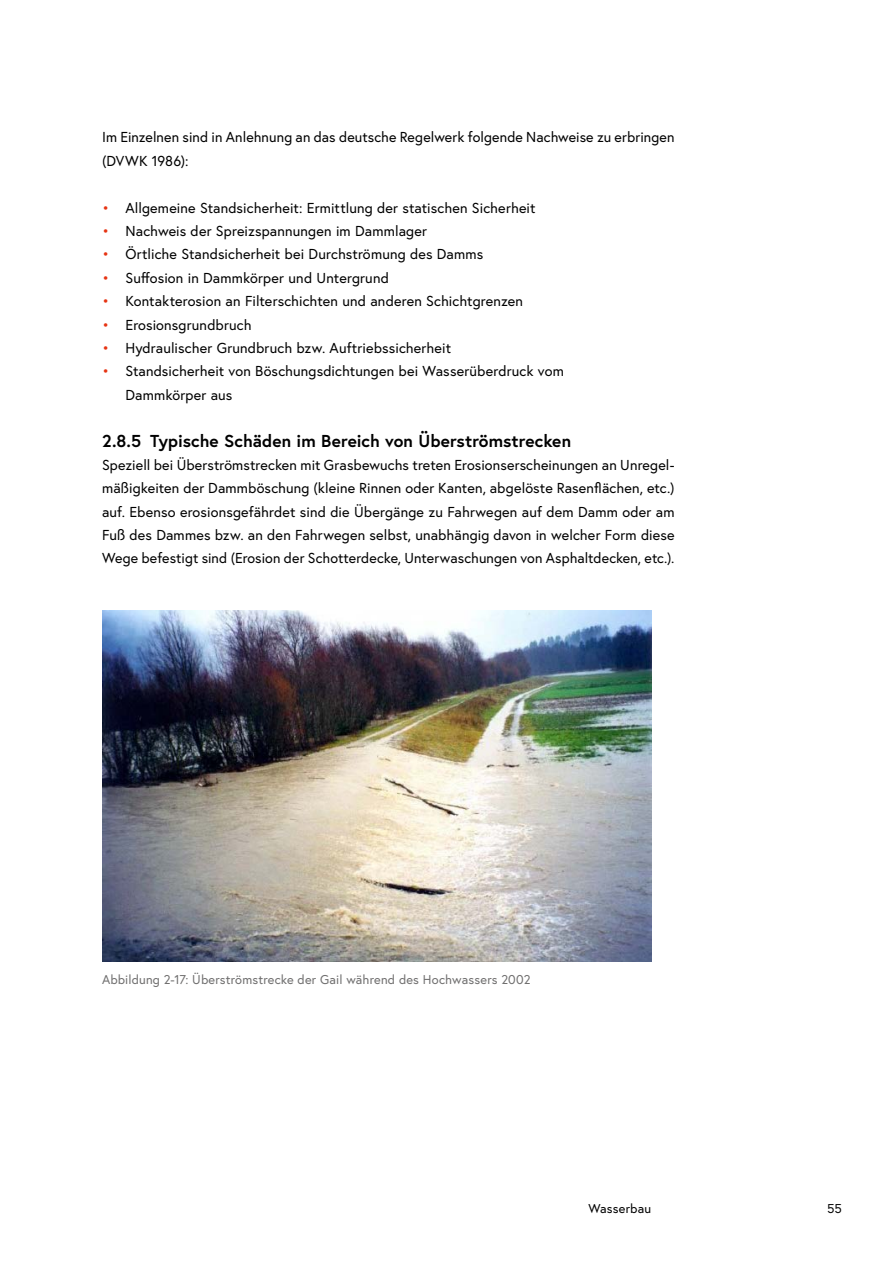
<style>
.page{position:relative;width:893px;height:1263px;background:#fff}
.page>*{position:absolute;margin:0;border:0;box-sizing:border-box;transform-origin:0 0}
.t1{font:700 17.25px "Europa Austria";letter-spacing:.005em;color:#000}
.p_Abstand_danach{font:14.4px/23.4px "Europa Austria";letter-spacing:.01em;color:#000}
.t2{font:12.75px "Europa Austria";letter-spacing:.015em;color:#706f6f}
.t3{font:12.75px "Europa Austria";letter-spacing:.015em;color:#000}
.s1{color:#e63312}
</style>
<div class="page">
<img style="left:102px;top:610px;width:549px;height:351px">
<p class="p_Abstand_danach" style="left:102px;top:125px;width:574px">Im Einzelnen sind in Anlehnung an das deutsche Regelwerk folgende Nachweise zu erbringen (DVWK 1986):</p>
<p class="p_Abstand_danach" style="left:102px;top:196px;width:435px"><span class="s1">•</span> Allgemeine Standsicherheit: Ermittlung der statischen Sicherheit</p>
<p class="p_Abstand_danach" style="left:102px;top:219px;width:327px"><span class="s1">•</span> Nachweis der Spreizspannungen im Dammlager</p>
<p class="p_Abstand_danach" style="left:102px;top:242px;width:383px"><span class="s1">•</span> Örtliche Standsicherheit bei Durchströmung des Damms</p>
<p class="p_Abstand_danach" style="left:102px;top:266px;width:288px"><span class="s1">•</span> Suffosion in Dammkörper und Untergrund</p>
<p class="p_Abstand_danach" style="left:102px;top:289px;width:422px"><span class="s1">•</span> Kontakterosion an Filterschichten und anderen Schichtgrenzen</p>
<p class="p_Abstand_danach" style="left:102px;top:313px;width:151px"><span class="s1">•</span> Erosionsgrundbruch</p>
<p class="p_Abstand_danach" style="left:102px;top:336px;width:351px"><span class="s1">•</span> Hydraulischer Grundbruch bzw. Auftriebssicherheit</p>
<p class="p_Abstand_danach" style="left:125px;top:359px;width:440px;text-indent:-23px"><span class="s1">•</span> Standsicherheit von Böschungsdichtungen bei Wasserüberdruck vom<br>Dammkörper aus</p>
<h3 class="t1" style="left:102px;top:429px;width:471px">2.8.5 Typische Schäden im Bereich von Überströmstrecken</h3>
<p class="p_Abstand_danach" style="left:102px;top:453px;width:574px;text-align:justify">Speziell bei Überströmstrecken mit Grasbewuchs treten Erosionserscheinungen an Unregel&shy;mäßigkeiten der Dammböschung (kleine Rinnen oder Kanten, abgelöste Rasenflächen, etc.) auf. Ebenso erosionsgefährdet sind die Übergänge zu Fahrwegen auf dem Damm oder am Fuß des Dammes bzw. an den Fahrwegen selbst, unabhängig davon in welcher Form diese Wege befestigt sind (Erosion der Schotterdecke, Unterwaschungen von Asphaltdecken, etc.).</p>
<p class="t2" style="left:102px;top:972px;width:430px">Abbildung 2‑17: Überströmstrecke der Gail während des Hochwassers 2002</p>
<p class="t3" style="left:588px;top:1200px;width:64px">Wasserbau</p>
<p class="t3" style="left:827px;top:1200px;width:16px">55</p>
</div>
